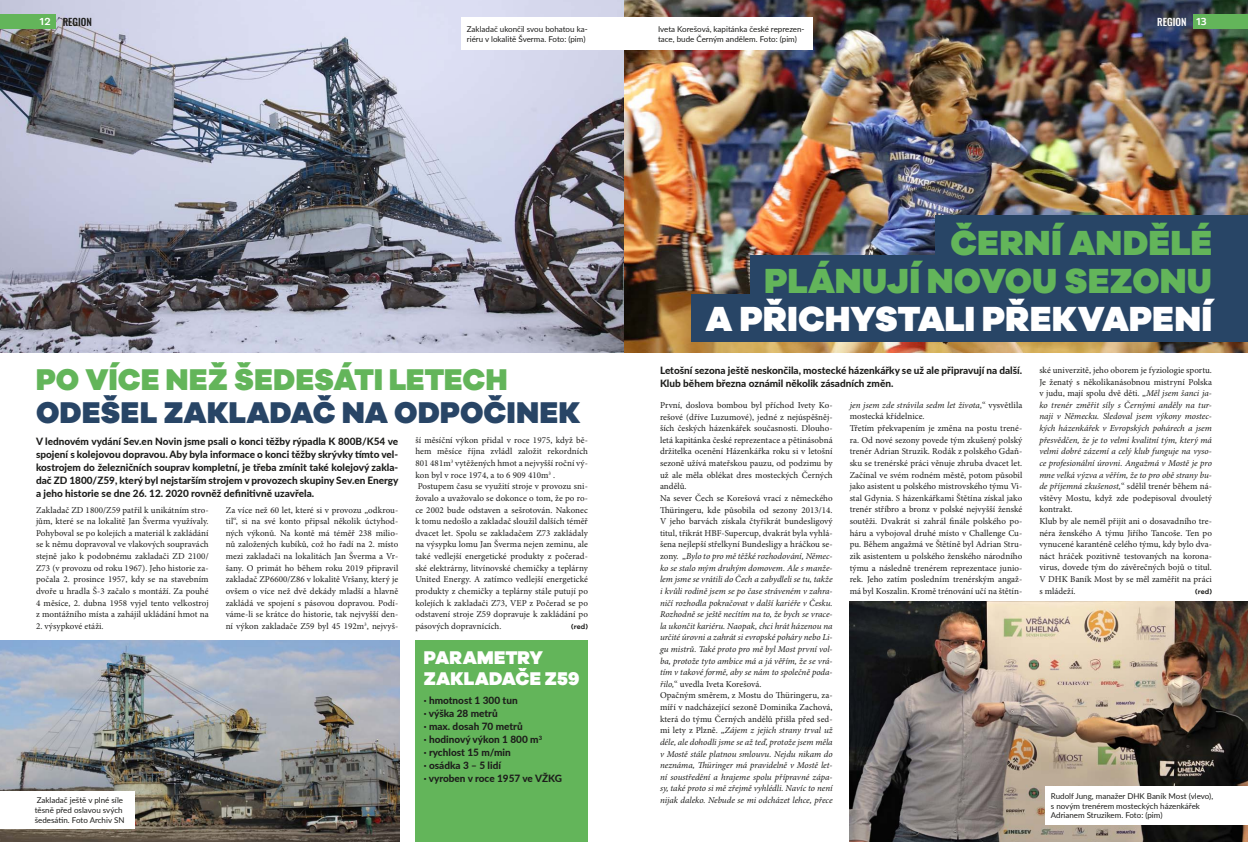
<style>
.page{position:relative;width:1248px;height:842px;background:#fff}
.page>*{position:absolute;margin:0;border:0;box-sizing:border-box;transform-origin:0 0}
.t1{font:900 36px "Galano Grotesque";color:#63b55a}
.t2{font:900 36px "Galano Grotesque";color:#fff}
.t3{font:900 31px "Galano Grotesque";letter-spacing:.005em;color:#284566}
.t4{font:900 31px "Galano Grotesque";letter-spacing:.005em;color:#63b55a}
.t5{font:900 19px/21px "Galano Grotesque";letter-spacing:.005em;color:#fff}
.t6{font:800 10px/13px "Lato";color:#1d1d1b}
.t7{font:500 10px "Oswald";color:#1d1d1b}
.t8{font:500 10px "Oswald";color:#fff}
.t9{font:9px/11.6px "Minion Pro";letter-spacing:.005em;color:#1d1d1b}
.t10{font:italic 9px/11.6px "Minion Pro";color:#1d1d1b}
.t11{font:8px/9.6px "Lato";color:#1d1d1b}
.t12{font:600 7px "Galano Grotesque Alt";letter-spacing:.005em;color:#1d1d1b}
.s1{font-family:"Amsi Pro";font-weight:700;color:#fff}
.s2{font-family:"Amsi Pro";font-weight:700}
.s3{font-style:italic}
.s4{font-style:normal}
</style>
<div class="page">
<img style="left:0;top:0;width:1247px;height:353px">
<div style="left:935px;top:215px;width:312px;height:48px;background:#284566"></div>
<div style="left:750px;top:255px;width:497px;height:47px;background:#284566"></div>
<div style="left:692px;top:294px;width:555px;height:47px;background:#284566"></div>
<div style="left:1192px;top:14px;width:55px;height:14px;background:#63b55a"></div>
<div style="left:0;top:14px;width:56px;height:14px;background:#63b55a"></div>
<img style="left:849px;top:601px;width:398px;height:241px">
<div style="left:624px;top:18px;width:188px;height:32px;background:#fff"></div>
<div style="left:1045px;top:786px;width:202px;height:38px;background:#fff"></div>
<div style="left:415px;top:640px;width:173px;height:202px;background:#63b55a"></div>
<img style="left:0;top:640px;width:399px;height:202px">
<div style="left:461px;top:18px;width:163px;height:32px;background:#fff"></div>
<div style="left:0;top:791px;width:134px;height:37px;background:#fff"></div>
<p class="t7" style="left:39px;top:15px;width:54px"><span class="s1">12</span> REGION</p>
<p class="t8" style="left:1157px;top:15px;width:51px">REGION <span class="s2">13</span></p>
<p class="t11" style="left:467px;top:24px;width:122px">Zakladač ukončil svou bohatou ka&shy;riéru v lokalitě Šverma. Foto: (pim)</p>
<p class="t11" style="left:658px;top:24px;width:148px">Iveta Korešová, kapitánka české reprezen&shy;tace, bude Černým andělem. Foto: (pim)</p>
<h2 class="t4" style="left:36px;top:360px;width:239px">PO VÍCE NEŽ ŠEDE</h2>
<h2 class="t4" style="left:314px;top:360px;width:193px">SÁTI LETECH</h2>
<h2 class="t3" style="left:36px;top:393px;width:545px">ODEŠEL ZAKLADAČ NA ODPOČINE K</h2>
<p class="t6" style="left:36px;top:434px;width:364px;text-align:justify">V lednovém vydání Sev.en Novin jsme psali o konci těžby rýpadla K 800B/K54 ve spojení s kolejovou dopravou. Aby byla informace o konci těžby skrývky tímto vel&shy;kostrojem do železničních souprav kompletní, je třeba zmínit také kolejový zakla&shy;dač ZD 1800/Z59, který byl nejstarším strojem v provozech skupiny Sev.en Energy a jeho historie se dne 26. 12. 2020 rovněž definitivně uzavřela.</p>
<p class="t9" style="left:415px;top:434px;width:174px">ší měsíční výkon přidal v roce 1975, když bě&shy;hem měsíce října zvládl založit rekordních 801 481m<sup>3</sup> vytěžených hmot a nejvyšší roční vý&shy;kon byl v roce 1974, a to 6 909 410m<sup>3</sup> .<br>Postupem času se využití stroje v provozu sni&shy;žovalo a uvažovalo se dokonce o tom, že po ro&shy;ce 2002 bude odstaven a sešrotován. Nakonec k tomu nedošlo a zakladač sloužil dalších téměř dvacet let. Spolu se zakladačem Z73 zakládaly na výsypku lomu Jan Šverma nejen zeminu, ale také vedlejší energetické produkty z počerad&shy;ské elektrárny, litvínovské chemičky a teplárny United Energy. A zatímco vedlejší energetické produkty z chemičky a teplárny stále putují po kolejích k zakladači Z73, VEP z Počerad se po odstavení stroje Z59 dopravuje k zakládání po pásových dopravnících.</p>
<p class="t9" style="left:226px;top:504px;width:174px;text-align:justify">Za více než 60 let, které si v provozu „odkrou&shy;til“, si na své konto připsal několik úctyhod&shy;ných výkonů. Na kontě má téměř 238 milio&shy;nů založených kubíků, což ho řadí na 2. místo mezi zakladači na lokalitách Jan Šverma a Vr&shy;šany. O primát ho během roku 2019 připravil zakladač ZP6600/Z86 v lokalitě Vršany, který je ovšem o více než dvě dekády mladší a hlavně zakládá ve spojení s pásovou dopravou. Podí&shy;váme-li se krátce do historie, tak nejvyšší den&shy;ní výkon zakladače Z59 byl 45 192m<sup>3</sup>, nejvyš-</p>
<p class="t9" style="left:36px;top:504px;width:174px;text-align:justify">Zakladač ZD 1800/Z59 patřil k unikátním stro&shy;jům, které se na lokalitě Jan Šverma využívaly.<br>Pohyboval se po kolejích a materiál k zakládání se k němu dopravoval ve vlakových soupravách stejně jako k podobnému zakladači ZD 2100/ Z73 (v provozu od roku 1967). Jeho historie za&shy;počala 2. prosince 1957, kdy se na stavebním dvoře u hradla Š-3 začalo s montáží. Za pouhé 4 měsíce, 2. dubna 1958 vyjel tento velkostroj z montážního místa a zahájil ukládání hmot na</p>
<p class="t9" style="left:36px;top:620px;width:69px">2. výsypkové etáži.</p>
<p class="t12" style="left:571px;top:622px;width:18px">(red)</p>
<p class="t11" style="left:35px;top:795px;width:91px">Zakladač ještě v plné síle těsně před oslavou svých šedesátin. Foto Archiv SN</p>
<h3 class="t5" style="left:424px;top:647px;width:121px">PARAM ETRY<br>ZAK</h3>
<h3 class="t5" style="left:464px;top:668px;width:117px">LADAČE Z59</h3>
<p class="t6" style="left:424px;top:693px;width:140px">· hmotnost 1 300 tun<br>· výška 28 metrů<br>· max. dosah 70 metrů<br>· hodinový výkon 1 800 m<sup>3<br></sup>· rychlost 15 m/min<br>· osádka 3 – 5 lidí<br>· vyroben v roce 1957 ve VŽKG</p>
<h1 class="t1" style="left:950px;top:220px;width:26px">ČERN</h1>
<h1 class="t1" style="left:1051px;top:220px;width:140px">Í ANDĚLÉ</h1>
<h1 class="t1" style="left:764px;top:258px;width:49px">PLÁN</h1>
<h1 class="t1" style="left:862px;top:258px;width:351px">UJÍ NOVOU SEZONU</h1>
<h1 class="t2" style="left:705px;top:296px;width:508px">A PŘI CHYSTALI PŘE KVAPEN Í</h1>
<p class="t6" style="left:660px;top:364px;width:363px">Letošní sezona ještě neskončila, mostecké házenkářky se už ale připravují na další.<br>Klub během března oznámil několik zásadních změn.</p>
<p class="t9" style="left:1039px;top:364px;width:174px">ské univerzitě, jeho oborem je fyziologie sportu.<br>Je ženatý s několikanásobnou mistryní Polska v judu, mají spolu dvě děti. „<span class="s3">Měl jsem šanci ja&shy;ko trenér změřit síly s Černými anděly na tur&shy;naji v Německu. Sledoval jsem výkony mostec&shy;kých házenkářek v Evropských pohárech a jsem přesvědčen, že je to velmi kvalitní tým, který má velmi dobré zázemí a celý klub funguje na vyso&shy;ce profesionální úrovni. Angažmá v Mostě je pro mne velká výzva a věřím, že to pro obě strany bu&shy;de příjemná zkušenost,</span>“ sdělil trenér během ná&shy;vštěvy Mostu, když zde podepisoval dvouletý kontrakt.<br>Klub by ale neměl přijít ani o dosavadního tre&shy;néra ženského A týmu Jiřího Tancoše. Ten po vynucené karanténě celého týmu, kdy bylo dva&shy;náct hráček pozitivně testovaných na korona&shy;virus, dovede tým do závěrečných bojů o titul.<br>V DHK Baník Most by se měl zaměřit na práci s mládeží.</p>
<p class="t10" style="left:660px;top:399px;width:174px"><span class="s4">První, doslova bombou byl příchod Ivety Ko&shy;rešové (dříve Luzumové), jedné z nejúspěšněj&shy;ších českých házenkářek současnosti. Dlouho&shy;letá kapitánka české reprezentace a pětinásobná držitelka ocenění Házenkářka roku si v letošní sezoně užívá mateřskou pauzu, od podzimu by už ale měla oblékat dres mosteckých Černých andělů.<br>Na sever Čech se Korešová vrací z německého Thüringeru, kde působila od sezony 2013/14.<br>V jeho barvách získala čtyřikrát bundesligový titul, třikrát HBF-Supercup, dvakrát byla vyhlá&shy;šena nejlepší střelkyní Bundesligy a hráčkou se&shy;zony. „</span>Bylo to pro mě těžké rozhodování, Němec&shy;ko se stalo mým druhým domovem. Ale s manže&shy;lem jsme se vrátili do Čech a zabydleli se tu, takže i kvůli rodině jsem se po čase stráveném v zahra&shy;ničí rozhodla pokračovat v další kariéře v Česku.<br>Rozhodně se ještě necítím na to, že bych se vrace&shy;la ukončit kariéru. Naopak, chci hrát házenou na určité úrovni a zahrát si evropské poháry nebo Li&shy;gu mistrů. Také proto pro mě byl Most první vol&shy;ba, protože tyto ambice má a já věřím, že se vrá&shy;tím v takové formě, aby se nám to společně poda&shy;řilo,<span class="s4">“ uvedla Iveta Korešová.<br>Opačným směrem, z Mostu do Thüringeru, za&shy;míří v nadcházející sezoně Dominika Zachová, která do týmu Černých andělů přišla před sed&shy;mi lety z Plzně. „</span>Zájem z jejich strany trval už déle, ale dohodli jsme se až teď, protože jsem měla v Mostě stále platnou smlouvu. Nejdu nikam do neznáma, Thüringer má pravidelně v Mostě let&shy;ní soustředění a hrajeme spolu přípravné zápa&shy;sy, také proto si mě zřejmě vyhlédli. Navíc to není nijak daleko. Nebude se mi odcházet lehce, přece</p>
<p class="t9" style="left:849px;top:399px;width:174px"><span class="s3">jen jsem zde strávila sedm let života,</span>“ vysvětlila mostecká křídelnice.<br>Třetím překvapením je změna na postu trené&shy;ra. Od nové sezony povede tým zkušený polský trenér Adrian Struzik. Rodák z polského Gdaň&shy;sku se trenérské práci věnuje zhruba dvacet let.<br>Začínal ve svém rodném městě, potom působil jako asistent u polského mistrovského týmu Vi&shy;stal Gdynia. S házenkářkami Štětína získal jako trenér stříbro a bronz v polské nejvyšší ženské soutěži. Dvakrát si zahrál finále polského po&shy;háru a vybojoval druhé místo v Challenge Cu&shy;pu. Během angažmá ve Štětíně byl Adrian Stru&shy;zik asistentem u polského ženského národního týmu a následně trenérem reprezentace junio&shy;rek. Jeho zatím posledním trenérským angaž&shy;má byl Koszalin. Kromě trénování učí na štětín-</p>
<p class="t12" style="left:1194px;top:587px;width:18px">(red)</p>
<p class="t11" style="left:1050px;top:791px;width:164px">Rudolf Jung, manažer DHK Baník Most (vlevo), s novým trenérem mosteckých házenkářek<br>Adrianem Struzikem. Foto: (pim)</p>
</div>
